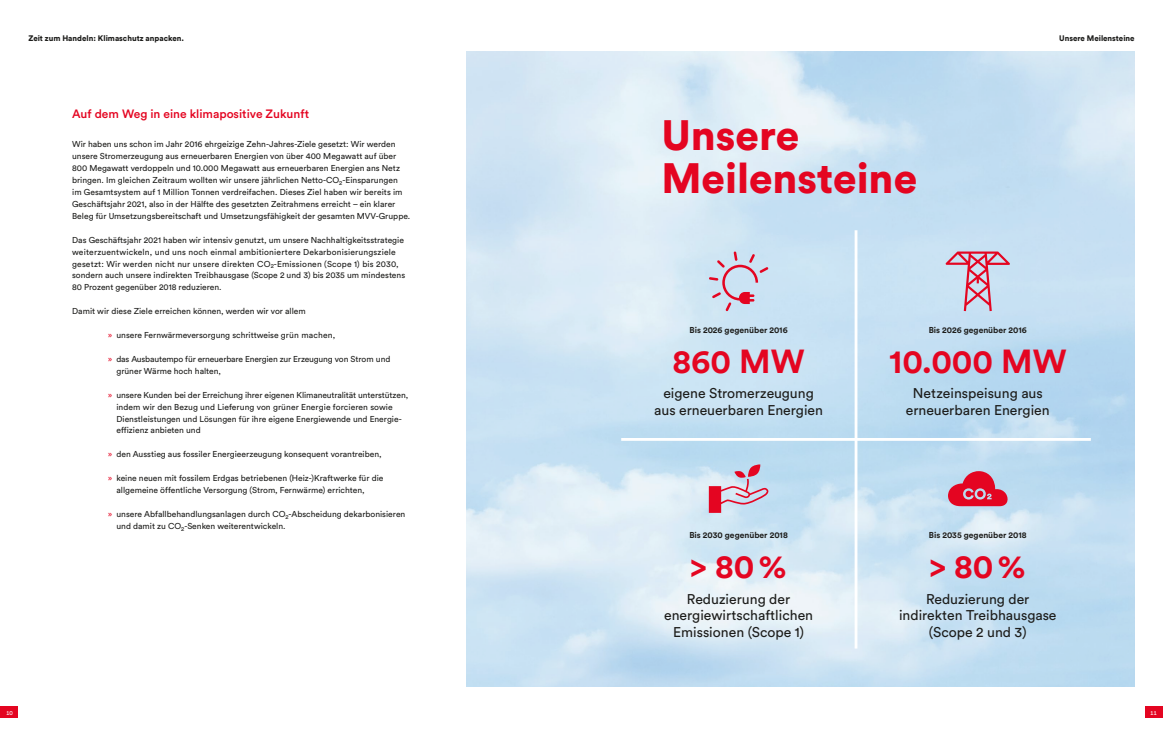
<style>
.page{position:relative;width:1163px;height:738px;background:#fff}
.page>*{position:absolute;margin:0;border:0;box-sizing:border-box;transform-origin:0 0}
.t1{font:900 42px/43px "Circular Pro";color:#e40521}
.t2{font:700 33px "Circular Pro";color:#e40521}
.t3{font:14px/16.8px "Circular Pro";color:#1d1d1b;text-align:center}
.t4{font:500 12px "Circular Pro";color:#e40521}
.t5{font:8.5px/11.9px "Circular Pro";color:#1d1d1b}
.t6{font:700 8.5px "Circular Pro";color:#1d1d1b}
.t7{font:900 8px "Circular Pro";color:#1d1d1b}
.t8{font:6px "Circular Pro";color:#fff}
.s1{color:#e40521}
</style>
<div class="page">
<div style="left:0;top:706px;width:17px;height:11px;background:#e40521"></div>
<div style="left:1145px;top:706px;width:17px;height:11px;background:#e40521"></div>
<img style="left:466px;top:52px;width:668px;height:633px">
<hr style="left:621px;top:437px;width:234px;height:3px;background:#fff">
<hr style="left:855px;top:437px;width:235px;height:3px;background:#fff">
<hr style="left:854px;top:230px;width:3px;height:418px;background:#fff">
<svg style="left:708px;top:464px;width:60px;height:48px;background:#cfadc1"></svg>
<svg style="left:945px;top:251px;width:64px;height:60px;background:#ceb0c4"></svg>
<svg style="left:947px;top:471px;width:60px;height:35px;background:#d4546d"></svg>
<svg style="left:708px;top:251px;width:60px;height:60px;background:#cec5d6"></svg>
<p class="t7" style="left:28px;top:32px;width:157px">Zeit zum Handeln: Klimaschutz anpacken.</p>
<h3 class="t4" style="left:72px;top:105px;width:238px">Auf dem Weg in eine klimapositive Zukunft</h3>
<p class="t5" style="left:72px;top:138px;width:339px">Wir haben uns schon im Jahr 2016 ehrgeizige Zehn-Jahres-Ziele gesetzt: Wir werden unsere Stromerzeugung aus erneuerbaren Energien von über 400 Megawatt auf über 800 Megawatt verdoppeln und 10.000 Megawatt aus erneuerbaren Energien ans Netz bringen. Im gleichen Zeitraum wollten wir unsere jährlichen Netto-CO<sub>2</sub>-Einsparungen<br>im Gesamtsystem auf 1 Million Tonnen verdreifachen. Dieses Ziel haben wir bereits im Geschäftsjahr 2021, also in der Hälfte des gesetzten Zeitrahmens erreicht – ein klarer Beleg für Umsetzungsbereitschaft und Umsetzungsfähigkeit der gesamten MVV-Gruppe.</p>
<p class="t5" style="left:72px;top:233px;width:334px">Das Geschäftsjahr 2021 haben wir intensiv genutzt, um unsere Nachhaltigkeitsstrategie weiterzuentwickeln, und uns noch einmal ambitioniertere Dekarbonisierungsziele gesetzt: Wir werden nicht nur unsere direkten CO<sub>2</sub>-Emissionen (Scope 1) bis 2030, sondern auch unsere indirekten Treibhausgase (Scope 2 und 3) bis 2035 um mindestens 80 Prozent gegenüber 2018 reduzieren.</p>
<p class="t5" style="left:72px;top:304px;width:235px">Damit wir diese Ziele erreichen können, werden wir vor allem</p>
<p class="t5" style="left:108px;top:328px;width:229px"><span class="s1">»</span> unsere Fernwärmeversorgung schrittweise grün machen,</p>
<p class="t5" style="left:116px;top:352px;width:275px;text-indent:-8px"><span class="s1">»</span> das Ausbautempo für erneuerbare Energien zur Erzeugung von Strom und grüner Wärme hoch halten,</p>
<p class="t5" style="left:116px;top:388px;width:293px;text-indent:-8px"><span class="s1">»</span> unsere Kunden bei der Erreichung ihrer eigenen Klimaneutralität unterstützen, indem wir den Bezug und Lieferung von grüner Energie forcieren sowie Dienstleistungen und Lösungen für ihre eigene Energiewende und Energie&shy;effizienz anbieten und</p>
<p class="t5" style="left:108px;top:447px;width:275px"><span class="s1">»</span> den Ausstieg aus fossiler Energieerzeugung konsequent vorantreiben,</p>
<p class="t5" style="left:116px;top:471px;width:268px;text-indent:-8px"><span class="s1">»</span> keine neuen mit fossilem Erdgas betriebenen (Heiz-)Kraftwerke für die allgemeine öffentliche Versorgung (Strom, Fernwärme) errichten,</p>
<p class="t5" style="left:116px;top:507px;width:290px;text-indent:-8px"><span class="s1">»</span> unsere Abfallbehandlungsanlagen durch CO<sub>2</sub>-Abscheidung dekarbonisieren und damit zu CO<sub>2</sub>-Senken weiterentwickeln.</p>
<h1 class="t1" style="left:661px;top:111px;width:257px">Unsere<br>Meilensteine</h1>
<p class="t7" style="left:1059px;top:32px;width:77px">Unsere Meilensteine</p>
<p class="t6" style="left:689px;top:324px;width:100px">Bis 2026 gegenüber 2016</p>
<h2 class="t2" style="left:672px;top:338px;width:133px">860 MW</h2>
<h3 class="t3" style="left:654px;top:384px;width:170px">eigene Stromerzeugung aus erneuerbaren Energien</h3>
<p class="t6" style="left:689px;top:529px;width:100px">Bis 2030 gegenüber 2018</p>
<h2 class="t2" style="left:690px;top:543px;width:98px">&gt; 80%</h2>
<h3 class="t3" style="left:664px;top:589px;width:150px">Reduzierung der energiewirtschaftlichen<br>Emissionen (Scope 1)</h3>
<p class="t6" style="left:928px;top:324px;width:100px">Bis 2026 gegenüber 2016</p>
<h2 class="t2" style="left:888px;top:338px;width:179px">10.000 MW</h2>
<h3 class="t3" style="left:905px;top:384px;width:145px">Netzeinspeisung aus erneuerbaren Energien</h3>
<p class="t6" style="left:928px;top:529px;width:99px">Bis 2035 gegenüber 2018</p>
<h2 class="t2" style="left:929px;top:543px;width:98px">&gt; 80%</h2>
<h3 class="t3" style="left:898px;top:589px;width:159px">Reduzierung der indirekten Treibhausgase (Scope 2 und 3)</h3>
<p class="t8" style="left:6px;top:707px;width:8px">10</p>
<p class="t8" style="left:1149px;top:707px;width:8px">11</p>
</div>
